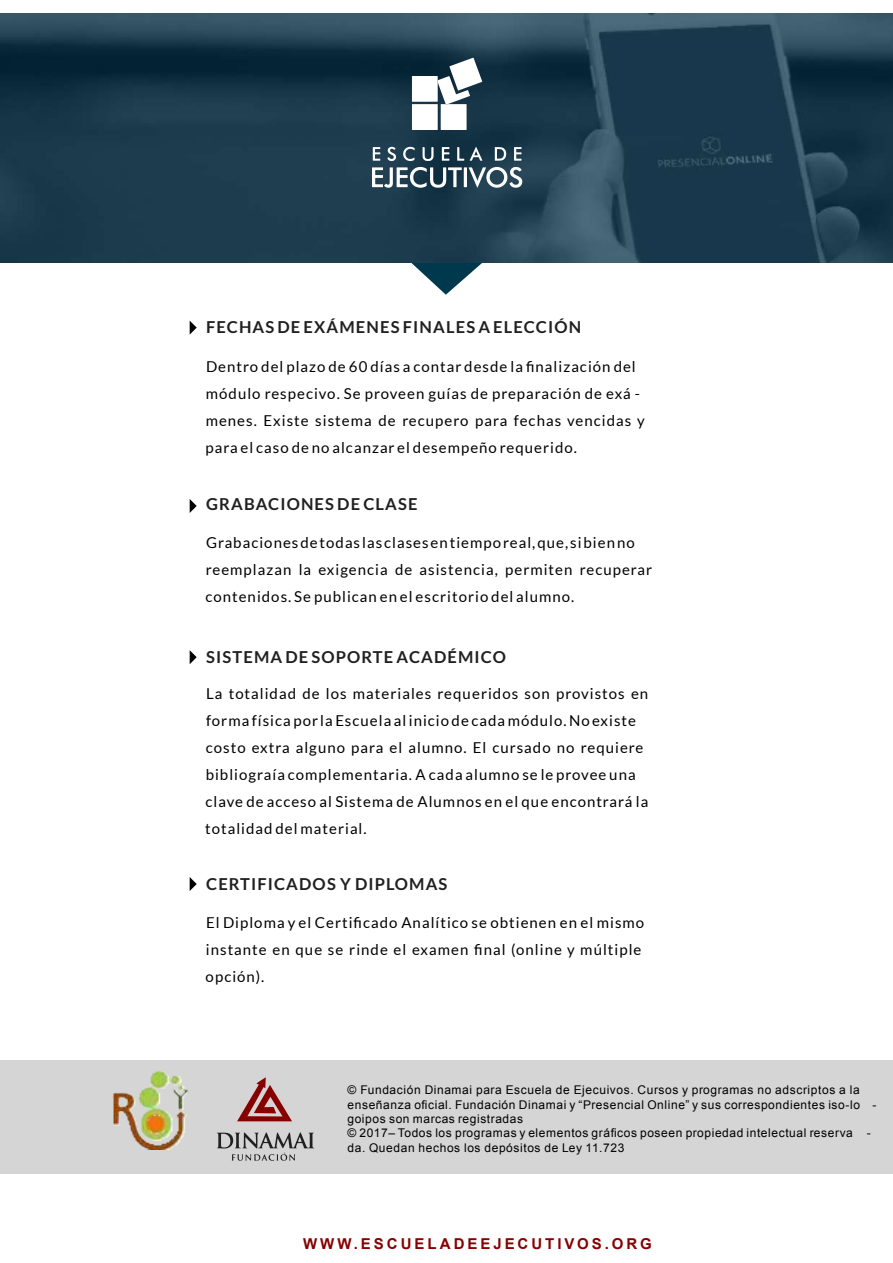
<style>
.page{position:relative;width:893px;height:1263px;background:#fff}
.page>*{position:absolute;margin:0;border:0;box-sizing:border-box;transform-origin:0 0}
.t1{font:700 16.5px "Lato";letter-spacing:.07em;color:#1f201f}
.t2{font:15px/27px "Lato";letter-spacing:.07em;color:#000}
.t3{font:700 15px "Arial";letter-spacing:.2em;color:#870000}
.t4{font:12px/14.4px "Arial";letter-spacing:.05em;color:#000}
</style>
<div class="page">
<div style="left:0;top:1060px;width:893px;height:114px;background:#d4d5d4"></div>
<svg style="left:403px;top:262px;width:88px;height:33px"></svg>
<img style="left:1px;top:14px;width:892px;height:248px">
<svg style="left:237px;top:1077px;width:55px;height:44px"></svg>
<svg style="left:217px;top:1132px;width:97px;height:29px"></svg>
<svg style="left:190px;top:321px;width:7px;height:14px"></svg>
<svg style="left:190px;top:499px;width:7px;height:14px"></svg>
<svg style="left:190px;top:650px;width:7px;height:14px"></svg>
<svg style="left:190px;top:877px;width:7px;height:14px"></svg>
<svg style="left:412px;top:58px;width:70px;height:72px"></svg>
<svg style="left:372px;top:146px;width:151px;height:42px"></svg>
<img style="left:113px;top:1070px;width:75px;height:79px">
<p class="t1" style="left:206px;top:318px;width:377px">FECHAS DE EXÁMENES FINALES A ELECCIÓN</p>
<p class="t2" style="left:205px;top:354px;width:441px">Dentro del plazo de 60 días a contar desde la finalización del módulo respecivo. Se proveen guías de preparación de exá - menes. Existe sistema de recupero para fechas vencidas y para el caso de no alcanzar el desempeño requerido.</p>
<p class="t1" style="left:206px;top:495px;width:213px">GRABACIONES DE CLASE</p>
<p class="t2" style="left:206px;top:530px;width:448px">Grabaciones de todas las clases en tiempo real, que, si bien no reemplazan la exigencia de asistencia, permiten recuperar contenidos. Se publican en el escritorio del alumno.</p>
<p class="t1" style="left:206px;top:648px;width:301px">SISTEMA DE SOPORTE ACADÉMICO</p>
<p class="t2" style="left:205px;top:681px;width:445px">La totalidad de los materiales requeridos son provistos en forma física por la Escuela al inicio de cada módulo. No existe costo extra alguno para el alumno. El cursado no requiere bibliograía complementaria. A cada alumno se le provee una clave de acceso al Sistema de Alumnos en el que encontrará la totalidad del material.</p>
<p class="t1" style="left:206px;top:874px;width:243px">CERTIFICADOS Y DIPLOMAS</p>
<p class="t2" style="left:206px;top:910px;width:440px">El Diploma y el Certificado Analítico se obtienen en el mismo instante en que se rinde el examen final (online y múltiple opción).</p>
<p class="t4" style="left:347px;top:1084px;width:531px">© Fundación Dinamai para Escuela de Ejecuivos. Cursos y programas no adscriptos a la enseñanza oficial. Fundación Dinamai y “Presencial Online” y sus correspondientes iso-lo - goipos son marcas registradas<br>© 2017– Todos los programas y elementos gráficos poseen propiedad intelectual reserva - da. Quedan hechos los depósitos de Ley 11.723</p>
<p class="t3" style="left:303px;top:1235px;width:350px">WWW.ESCUELADEEJECUTIVOS.ORG</p>
</div>
